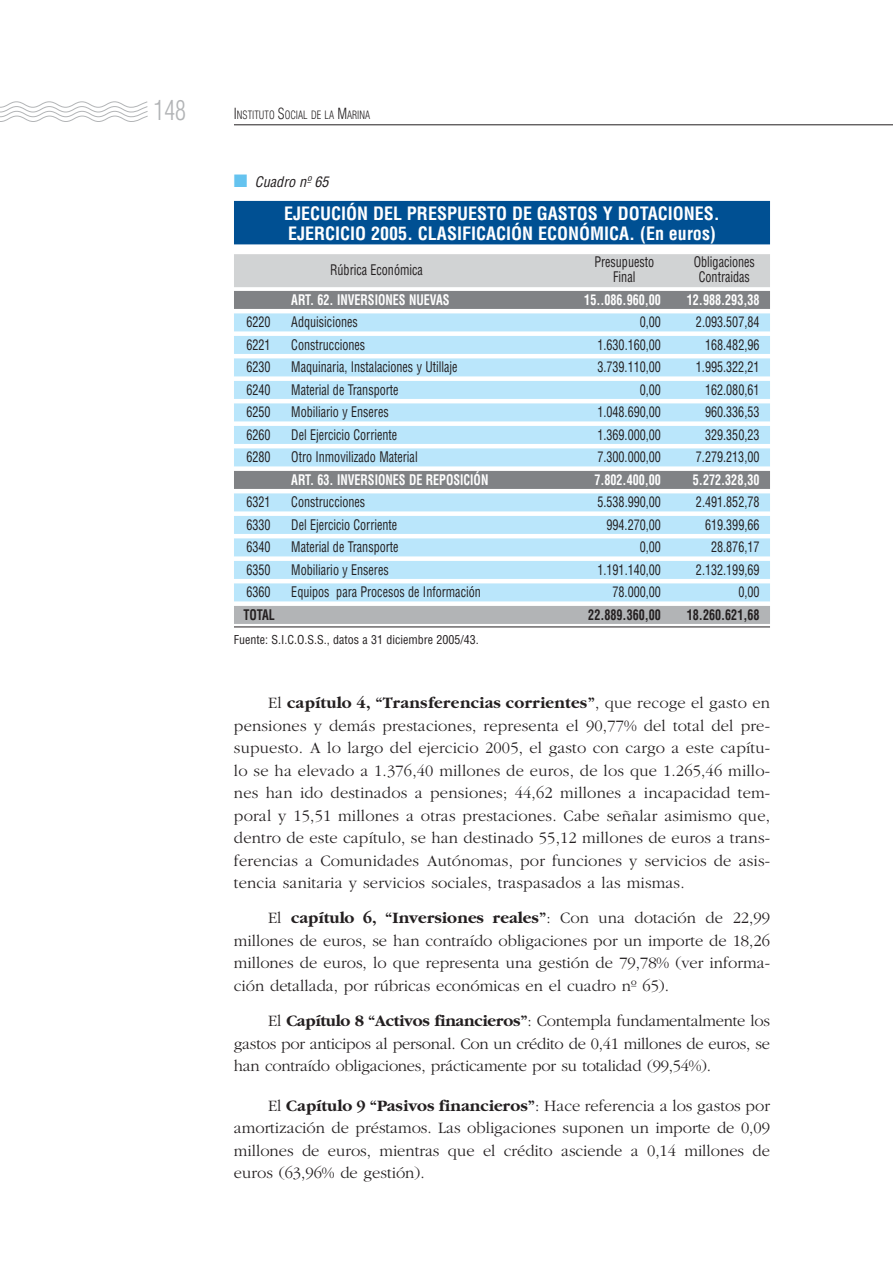
<style>
.page{position:relative;width:893px;height:1263px;background:#fff}
.page>*{position:absolute;margin:0;border:0;box-sizing:border-box;transform-origin:0 0}
.t1{font:300 condensed 27px "Helvetica";color:#b2b4b6;scale:.9 1}
.t2{font:700 condensed 18px/19.5px "Helvetica";color:#fff}
.t3{font:300 16.5px/22.5px "Garamond";color:#231f20;text-align:justify}
.t4{font:condensed 14.25px "Helvetica";color:#231f20;scale:.85 1}
.t5{font:700 condensed 14.25px "Helvetica";color:#fff;scale:.85 1}
.t6{font:700 condensed 14.25px "Helvetica";color:#231f20;scale:.85 1}
.t7{font:italic condensed 14.25px "Helvetica";color:#231f20}
.t8{font:condensed 12px "Helvetica";color:#231f20}
.t9{font:300 condensed 11.25px "Helvetica";color:#231f20;scale:.9 1}
.s1{font-size:15px}
.s2{color:#65c3ef}
.s3{font-weight:700}
</style>
<div class="page">
<svg style="left:0;top:101px;width:148px;height:21px"></svg>
<hr style="left:234px;top:124px;width:658px;height:1px;background:#231f20">
<div style="left:234px;top:201px;width:536px;height:43px;background:#005093"></div>
<div style="left:234px;top:254px;width:536px;height:33px;background:#d1d3d4"></div>
<div style="left:234px;top:291px;width:536px;height:18px;background:#808285"></div>
<div style="left:234px;top:313px;width:536px;height:18px;background:#bae6fb"></div>
<div style="left:234px;top:336px;width:536px;height:18px;background:#bae6fb"></div>
<div style="left:234px;top:358px;width:536px;height:18px;background:#bae6fb"></div>
<div style="left:234px;top:381px;width:536px;height:18px;background:#bae6fb"></div>
<div style="left:234px;top:403px;width:536px;height:18px;background:#bae6fb"></div>
<div style="left:234px;top:426px;width:536px;height:18px;background:#bae6fb"></div>
<div style="left:234px;top:448px;width:536px;height:18px;background:#bae6fb"></div>
<div style="left:234px;top:471px;width:536px;height:18px;background:#808285"></div>
<div style="left:234px;top:493px;width:536px;height:18px;background:#bae6fb"></div>
<div style="left:234px;top:516px;width:536px;height:18px;background:#bae6fb"></div>
<div style="left:234px;top:538px;width:536px;height:18px;background:#bae6fb"></div>
<div style="left:234px;top:561px;width:536px;height:18px;background:#bae6fb"></div>
<div style="left:234px;top:583px;width:536px;height:18px;background:#bae6fb"></div>
<div style="left:234px;top:606px;width:536px;height:18px;background:#b2b4b6"></div>
<hr style="left:234px;top:626px;width:536px;height:1px;background:#231f20">
<h1 class="t1" style="left:154px;top:99px;width:37px">148</h1>
<p class="t9" style="left:234px;top:111px;width:153px"><span class="s1">I</span>NSTITUTO <span class="s1">S</span>OCIAL DE LA <span class="s1">M</span>ARINA</p>
<p class="t7" style="left:234px;top:177px;width:96px"><span class="s2">■</span> Cuadro nº 65</p>
<p class="t2" style="left:284px;top:206px;width:437px">EJECUCIÓN DEL PRESPUESTO DE GASTOS Y DOTACIONES.<br>EJERCICIO 2005. CLASIFICACIÓN ECONÓMICA. (En euros)</p>
<p class="t4" style="left:330px;top:264px;width:111px">Rúbrica Económica</p>
<p class="t4" style="left:594px;top:256px;width:72px">Presupuesto</p>
<p class="t4" style="left:693px;top:256px;width:73px">Obligaciones</p>
<p class="t4" style="left:613px;top:271px;width:28px">Final</p>
<p class="t4" style="left:698px;top:271px;width:62px">Contraidas</p>
<p class="t5" style="left:291px;top:294px;width:188px">ART. 62. INVERSIONES NUEVAS</p>
<p class="t5" style="left:584px;top:294px;width:92px">15..086.960,00</p>
<p class="t5" style="left:686px;top:294px;width:87px">12.988.293,38</p>
<p class="t4" style="left:246px;top:316px;width:30px">6220</p>
<p class="t4" style="left:291px;top:316px;width:80px">Adquisiciones</p>
<p class="t4" style="left:639px;top:316px;width:26px">0,00</p>
<p class="t4" style="left:696px;top:316px;width:76px">2.093.507,84</p>
<p class="t4" style="left:246px;top:339px;width:30px">6221</p>
<p class="t4" style="left:291px;top:339px;width:89px">Construcciones</p>
<p class="t4" style="left:597px;top:339px;width:76px">1.630.160,00</p>
<p class="t4" style="left:705px;top:339px;width:66px">168.482,96</p>
<p class="t4" style="left:246px;top:361px;width:30px">6230</p>
<p class="t4" style="left:291px;top:361px;width:197px">Maquinaria, Instalaciones y Utillaje</p>
<p class="t4" style="left:597px;top:361px;width:76px">3.739.110,00</p>
<p class="t4" style="left:696px;top:361px;width:76px">1.995.322,21</p>
<p class="t4" style="left:246px;top:384px;width:30px">6240</p>
<p class="t4" style="left:291px;top:384px;width:128px">Material de Transporte</p>
<p class="t4" style="left:639px;top:384px;width:26px">0,00</p>
<p class="t4" style="left:705px;top:384px;width:66px">162.080,61</p>
<p class="t4" style="left:246px;top:406px;width:30px">6250</p>
<p class="t4" style="left:291px;top:406px;width:116px">Mobiliario y Enseres</p>
<p class="t4" style="left:597px;top:406px;width:76px">1.048.690,00</p>
<p class="t4" style="left:705px;top:406px;width:66px">960.336,53</p>
<p class="t4" style="left:246px;top:429px;width:30px">6260</p>
<p class="t4" style="left:291px;top:429px;width:126px">Del Ejercicio Corriente</p>
<p class="t4" style="left:597px;top:429px;width:76px">1.369.000,00</p>
<p class="t4" style="left:705px;top:429px;width:66px">329.350,23</p>
<p class="t4" style="left:246px;top:451px;width:30px">6280</p>
<p class="t4" style="left:291px;top:451px;width:150px">Otro Inmovilizado Material</p>
<p class="t4" style="left:597px;top:451px;width:76px">7.300.000,00</p>
<p class="t4" style="left:696px;top:451px;width:76px">7.279.213,00</p>
<p class="t5" style="left:291px;top:474px;width:233px">ART. 63. INVERSIONES DE REPOSICIÓN</p>
<p class="t5" style="left:594px;top:474px;width:80px">7.802.400,00</p>
<p class="t5" style="left:693px;top:474px;width:80px">5.272.328,30</p>
<p class="t4" style="left:246px;top:496px;width:30px">6321</p>
<p class="t4" style="left:291px;top:496px;width:89px">Construcciones</p>
<p class="t4" style="left:597px;top:496px;width:76px">5.538.990,00</p>
<p class="t4" style="left:696px;top:496px;width:76px">2.491.852,78</p>
<p class="t4" style="left:246px;top:519px;width:30px">6330</p>
<p class="t4" style="left:291px;top:519px;width:126px">Del Ejercicio Corriente</p>
<p class="t4" style="left:606px;top:519px;width:66px">994.270,00</p>
<p class="t4" style="left:705px;top:519px;width:66px">619.399,66</p>
<p class="t4" style="left:246px;top:541px;width:30px">6340</p>
<p class="t4" style="left:291px;top:541px;width:128px">Material de Transporte</p>
<p class="t4" style="left:639px;top:541px;width:26px">0,00</p>
<p class="t4" style="left:711px;top:541px;width:58px">28.876,17</p>
<p class="t4" style="left:246px;top:564px;width:30px">6350</p>
<p class="t4" style="left:291px;top:564px;width:116px">Mobiliario y Enseres</p>
<p class="t4" style="left:597px;top:564px;width:76px">1.191.140,00</p>
<p class="t4" style="left:696px;top:564px;width:76px">2.132.199,69</p>
<p class="t4" style="left:246px;top:586px;width:30px">6360</p>
<p class="t4" style="left:291px;top:586px;width:224px">Equipos para Procesos de Información</p>
<p class="t4" style="left:612px;top:586px;width:58px">78.000,00</p>
<p class="t4" style="left:738px;top:586px;width:26px">0,00</p>
<p class="t6" style="left:243px;top:609px;width:39px">TOTAL</p>
<p class="t6" style="left:588px;top:609px;width:87px">22.889.360,00</p>
<p class="t6" style="left:686px;top:609px;width:87px">18.260.621,68</p>
<p class="t8" style="left:234px;top:635px;width:246px">Fuente: S.I.C.O.S.S., datos a 31 diciembre 2005/43.</p>
<p class="t3" style="left:234px;top:693px;width:537px;text-indent:34px">El <span class="s3">capítulo 4, “Transferencias corrientes”</span>, que recoge el gasto en pensiones y demás prestaciones, representa el 90,77% del total del pre&shy;supuesto. A lo largo del ejercicio 2005, el gasto con cargo a este capítu&shy;lo se ha elevado a 1.376,40 millones de euros, de los que 1.265,46 millo&shy;nes han ido destinados a pensiones; 44,62 millones a incapacidad tem&shy;poral y 15,51 millones a otras prestaciones. Cabe señalar asimismo que, dentro de este capítulo, se han destinado 55,12 millones de euros a trans&shy;ferencias a Comunidades Autónomas, por funciones y servicios de asis&shy;tencia sanitaria y servicios sociales, traspasados a las mismas.</p>
<p class="t3" style="left:234px;top:908px;width:537px;text-indent:34px">El <span class="s3">capítulo 6, “Inversiones reales”</span>: Con una dotación de 22,99 millones de euros, se han contraído obligaciones por un importe de 18,26 millones de euros, lo que representa una gestión de 79,78% (ver informa&shy;ción detallada, por rúbricas económicas en el cuadro nº 65).</p>
<p class="t3" style="left:234px;top:1011px;width:537px;text-indent:34px">El <span class="s3">Capítulo 8 “Activos financieros”</span>: Contempla fundamentalmente los gastos por anticipos al personal. Con un crédito de 0,41 millones de euros, se han contraído obligaciones, prácticamente por su totalidad (99,54%).</p>
<p class="t3" style="left:234px;top:1096px;width:537px;text-indent:34px">El <span class="s3">Capítulo 9 “Pasivos financieros”</span>: Hace referencia a los gastos por amortización de préstamos. Las obligaciones suponen un importe de 0,09 millones de euros, mientras que el crédito asciende a 0,14 millones de euros (63,96% de gestión).</p>
</div>
